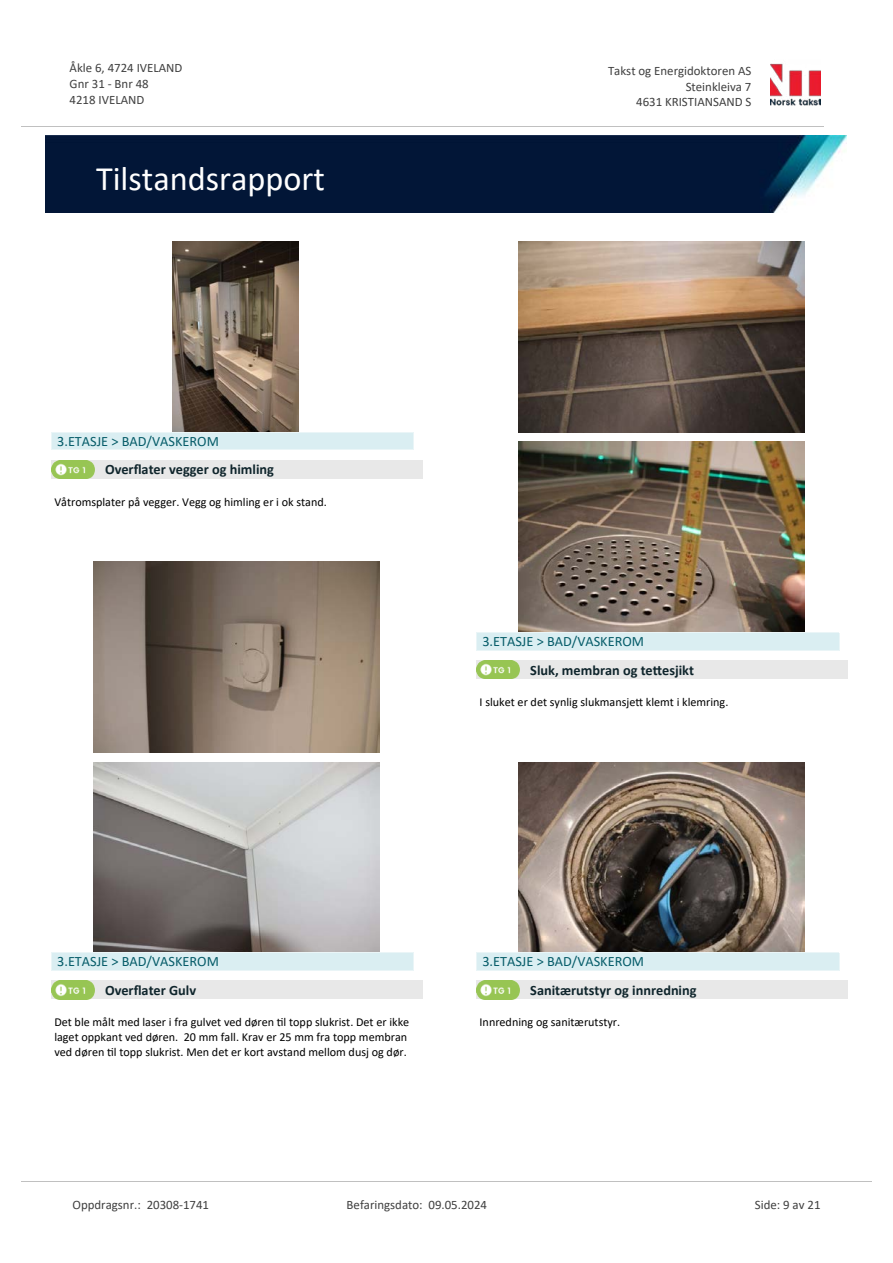
<style>
.page{position:relative;width:893px;height:1263px;background:#fff}
.page>*{position:absolute;margin:0;border:0;box-sizing:border-box;transform-origin:0 0}
.t1{font:34.35px "Calibri";color:#fff}
.t2{font:700 14.25px "Calibri";color:#0f252c}
.t3{font:14.25px "Calibri";color:#065c69}
.t4{font:12.9px/15.8px "Calibri";color:#404040}
.t5{font:12.15px/14.9px "Calibri";color:#000}
</style>
<div class="page">
<img style="left:172px;top:241px;width:127px;height:191px">
<div style="left:51px;top:460px;width:372px;height:19px;background:#e8e8e8"></div>
<svg style="left:56px;top:465px;width:39px;height:14px"></svg>
<img style="left:51px;top:460px;width:43px;height:18px">
<div style="left:51px;top:432px;width:363px;height:18px;background:#daeef2"></div>
<svg style="left:51px;top:433px;width:1px;height:17px"></svg>
<hr style="left:51px;top:432px;width:363px;height:1px;background:#eaf5f7">
<hr style="left:51px;top:450px;width:363px;height:1px;background:#eaf5f7">
<img style="left:93px;top:562px;width:286px;height:191px">
<img style="left:93px;top:762px;width:286px;height:191px">
<div style="left:51px;top:980px;width:372px;height:19px;background:#e8e8e8"></div>
<svg style="left:57px;top:980px;width:38px;height:15px"></svg>
<img style="left:51px;top:981px;width:43px;height:18px">
<div style="left:51px;top:953px;width:363px;height:17px;background:#daeef2"></div>
<svg style="left:51px;top:954px;width:1px;height:16px"></svg>
<hr style="left:51px;top:953px;width:363px;height:1px;background:#eaf5f7">
<hr style="left:51px;top:970px;width:363px;height:1px;background:#eaf5f7">
<img style="left:518px;top:241px;width:286px;height:191px">
<img style="left:518px;top:442px;width:286px;height:191px">
<div style="left:477px;top:660px;width:371px;height:19px;background:#e8e8e8"></div>
<img style="left:477px;top:660px;width:42px;height:19px">
<div style="left:477px;top:633px;width:362px;height:17px;background:#daeef2"></div>
<svg style="left:839px;top:633px;width:1px;height:17px"></svg>
<hr style="left:477px;top:633px;width:362px;height:1px;background:#eaf5f7">
<hr style="left:477px;top:650px;width:362px;height:1px;background:#eaf5f7">
<img style="left:518px;top:762px;width:286px;height:191px">
<div style="left:477px;top:980px;width:371px;height:19px;background:#e8e8e8"></div>
<svg style="left:482px;top:980px;width:38px;height:15px"></svg>
<img style="left:477px;top:981px;width:42px;height:18px">
<div style="left:477px;top:953px;width:362px;height:17px;background:#daeef2"></div>
<svg style="left:839px;top:953px;width:1px;height:17px"></svg>
<hr style="left:477px;top:953px;width:362px;height:1px;background:#eaf5f7">
<hr style="left:477px;top:970px;width:362px;height:1px;background:#eaf5f7">
<img style="left:770px;top:63px;width:51px;height:43px">
<hr style="left:21px;top:127px;width:802px;height:1px;background:#c0c0c0">
<img style="left:46px;top:135px;width:800px;height:78px">
<hr style="left:21px;top:1181px;width:851px;height:1px;background:#c0c0c0">
<p class="t4" style="left:70px;top:60px;width:114px">Åkle 6, 4724 IVELAND<br>Gnr 31 - Bnr 48<br>4218 IVELAND</p>
<p class="t4" style="left:608px;top:63px;width:145px">Takst og Energidoktoren AS</p>
<p class="t4" style="left:686px;top:78px;width:67px">Steinkleiva 7</p>
<p class="t4" style="left:636px;top:94px;width:117px">4631 KRISTIANSAND S</p>
<h1 class="t1" style="left:96px;top:155px;width:230px">Tilstandsrapport</h1>
<p class="t3" style="left:57px;top:431px;width:163px">3.ETASJE &gt; BAD/VASKEROM</p>
<p class="t2" style="left:105px;top:459px;width:170px">Over昀氀ater vegger og himling</p>
<p class="t5" style="left:54px;top:494px;width:274px">Våtromsplater på vegger. Vegg og himling er i ok stand.</p>
<p class="t3" style="left:482px;top:632px;width:163px">3.ETASJE &gt; BAD/VASKEROM</p>
<p class="t2" style="left:530px;top:660px;width:165px">Sluk, membran og te琀琀esjikt</p>
<p class="t5" style="left:480px;top:695px;width:250px">I sluket er det synlig slukmansje琀琀 klemt i klemring.</p>
<p class="t3" style="left:57px;top:952px;width:163px">3.ETASJE &gt; BAD/VASKEROM</p>
<p class="t2" style="left:105px;top:980px;width:93px">Over昀氀ater Gulv</p>
<p class="t5" style="left:54px;top:1015px;width:356px">Det ble målt med laser i fra gulvet ved døren 琀椀l topp slukrist. Det er ikke laget oppkant ved døren. 20 mm fall. Krav er 25 mm fra topp membran ved døren 琀椀l topp slukrist. Men det er kort avstand mellom dusj og dør.</p>
<p class="t3" style="left:482px;top:952px;width:163px">3.ETASJE &gt; BAD/VASKEROM</p>
<p class="t2" style="left:530px;top:980px;width:168px">Sanitærutstyr og innredning</p>
<p class="t5" style="left:480px;top:1015px;width:142px">Innredning og sanitærutstyr.</p>
<p class="t4" style="left:72px;top:1197px;width:138px">Oppdragsnr.: 20308-1741</p>
<p class="t4" style="left:347px;top:1197px;width:142px">Befaringsdato: 09.05.2024</p>
<p class="t4" style="left:755px;top:1197px;width:67px">Side: 9 av 21</p>
</div>
